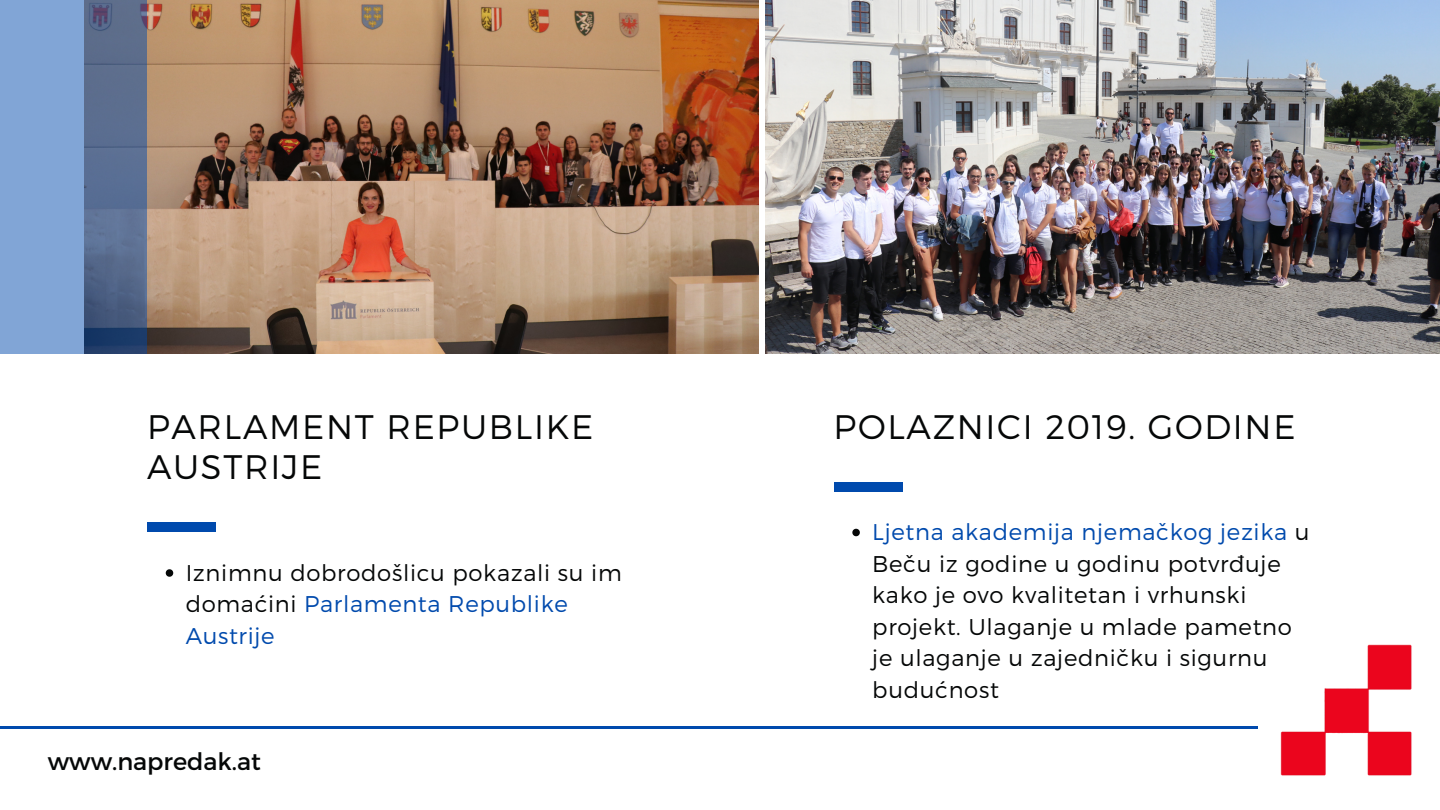
<style>
.page{position:relative;width:1440px;height:810px;background:#fff}
.page>*{position:absolute;margin:0;border:0;box-sizing:border-box;transform-origin:0 0}
.t1{font:300 34px/40.5px "Montserrat";letter-spacing:.05em;color:#050707}
.t2{font:24px "Montserrat";color:#050707}
.t3{font:300 22.7px/31.5px "Montserrat";letter-spacing:.03em;color:#050707}
.s1{color:#004aad}
</style>
<div class="page">
<img style="left:147px;top:0;width:611px;height:354px">
<img style="left:766px;top:0;width:674px;height:354px">
<svg style="left:166px;top:569px;width:7px;height:8px"></svg>
<div style="left:147px;top:523px;width:69px;height:9px;background:#004aad"></div>
<svg style="left:852px;top:529px;width:8px;height:7px"></svg>
<div style="left:834px;top:482px;width:69px;height:10px;background:#004aad"></div>
<svg style="left:0;top:0;width:147px;height:354px;fill:#81a5d6"></svg>
<hr style="left:0;top:726px;width:1258px;height:3px;background:#004aad">
<img style="left:1280px;top:644px;width:132px;height:132px">
<p class="t1" style="left:147px;top:405px;width:448px">PARLAMENT REPUBLIKE<br>AUSTRIJE</p>
<p class="t3" style="left:186px;top:556px;width:438px">Iznimnu dobrodošlicu pokazali su im domaćini <span class="s1">Parlamenta Republike<br>Austrije</span></p>
<p class="t2" style="left:48px;top:746px;width:215px">www.napredak.at</p>
<p class="t1" style="left:834px;top:405px;width:463px">POLAZNICI 2019. GODINE</p>
<p class="t3" style="left:872px;top:515px;width:439px"><span class="s1">Ljetna akademija njemačkog jezika</span> u<br>Beču iz godine u godinu potvrđuje kako je ovo kvalitetan i vrhunski projekt. Ulaganje u mlade pametno je ulaganje u zajedničku i sigurnu budućnost</p>
</div>
